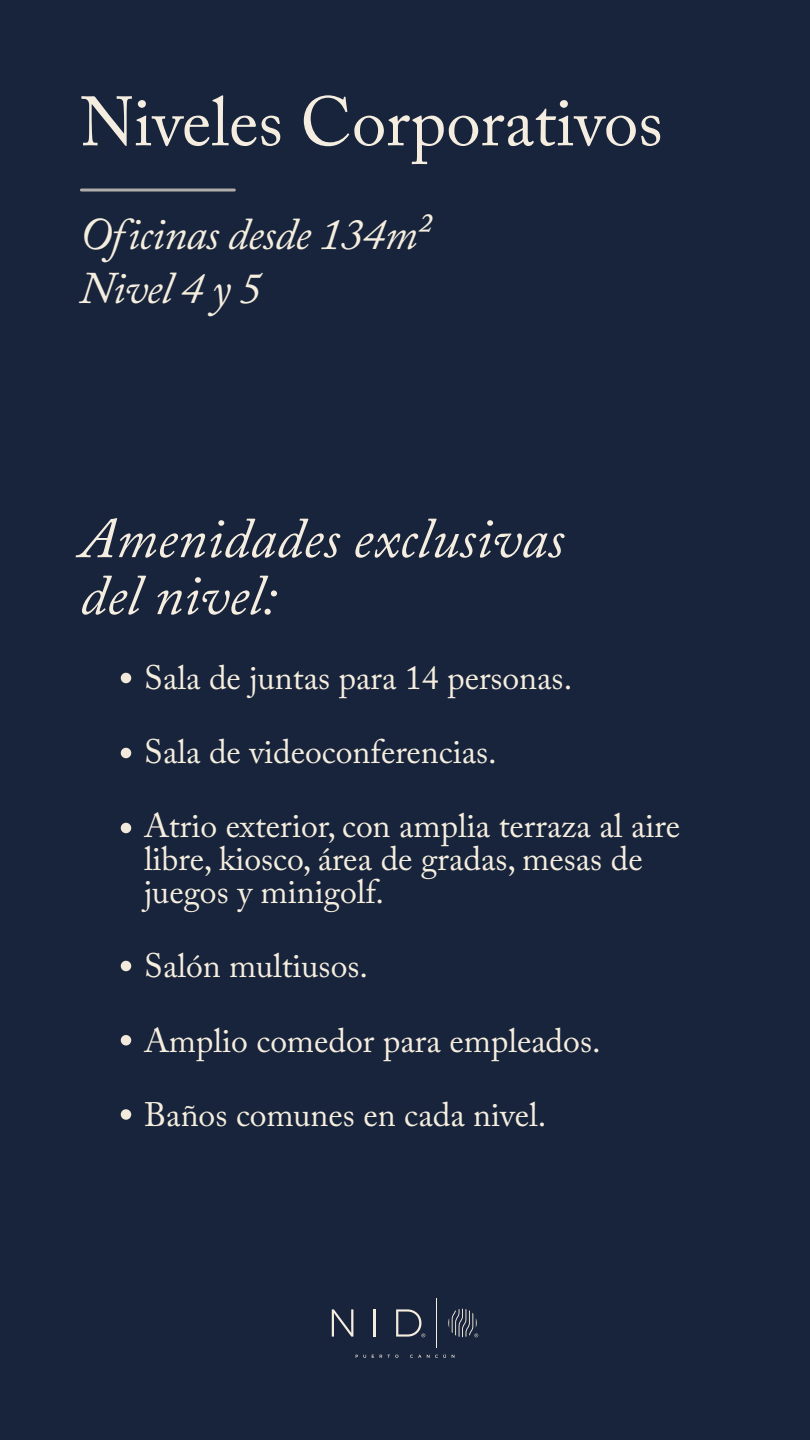
<style>
.page{position:relative;width:810px;height:1440px;background:#17243b}
.page>*{position:absolute;margin:0;border:0;box-sizing:border-box;transform-origin:0 0}
.t1{font:69px "Adobe Caslon Pro";color:#f5ede0}
.t2{font:italic 57px/57px "Adobe Caslon Pro";color:#f5ede0}
.t3{font:italic 45px/54px "Adobe Caslon Pro";letter-spacing:-.02em;color:#f5edde}
.t4{font:33.75px/74.2px "Adobe Caslon Pro";color:#f5edde}
</style>
<div class="page">
<svg style="left:332px;top:1309px;width:21px;height:28px"></svg>
<hr style="left:373px;top:1309px;width:3px;height:28px;background:#f7edde">
<svg style="left:448px;top:1309px;width:30px;height:28px"></svg>
<svg style="left:396px;top:1309px;width:29px;height:28px"></svg>
<hr style="left:437px;top:1298px;width:1px;height:50px;background:#f7edde">
<svg style="left:356px;top:1355px;width:10px;height:3px"></svg>
<svg style="left:380px;top:1355px;width:18px;height:3px"></svg>
<svg style="left:410px;top:1355px;width:11px;height:3px"></svg>
<svg style="left:427px;top:1354px;width:19px;height:4px"></svg>
<hr style="left:81px;top:189px;width:153px;height:3px;background:#f5edde">
<div style="left:121px;top:673px;width:10px;height:10px;background:#f3eadb;border-radius:50%"></div>
<div style="left:121px;top:748px;width:10px;height:10px;background:#f3eadb;border-radius:50%"></div>
<div style="left:121px;top:823px;width:10px;height:10px;background:#f3eadb;border-radius:50%"></div>
<div style="left:121px;top:961px;width:10px;height:10px;background:#f3eadb;border-radius:50%"></div>
<div style="left:121px;top:1035px;width:10px;height:11px;background:#f3eadb;border-radius:50%"></div>
<div style="left:121px;top:1109px;width:10px;height:11px;background:#f3eadb;border-radius:50%"></div>
<h1 class="t1" style="left:80px;top:81px;width:584px">Niveles Corporativos</h1>
<h3 class="t3" style="left:80px;top:207px;width:353px">Oficinas desde 134m2<br>Nivel 4 y 5</h3>
<h2 class="t2" style="left:80px;top:509px;width:486px">Amenidades exclusivas del nivel:</h2>
<p class="t4" style="left:144px;top:640px;width:538px">Sala de juntas para 14 personas.<br>Sala de videoconferencias.<br>Atrio exterior, con amplia terraza al aire</p>
<p class="t4" style="left:144px;top:842px;width:500px;line-height:33px">libre, kiosco, área de gradas, mesas de juegos y minigolf.</p>
<p class="t4" style="left:144px;top:929px;width:458px">Salón multiusos.<br>Amplio comedor para empleados.<br>Baños comunes en cada nivel.</p>
</div>
